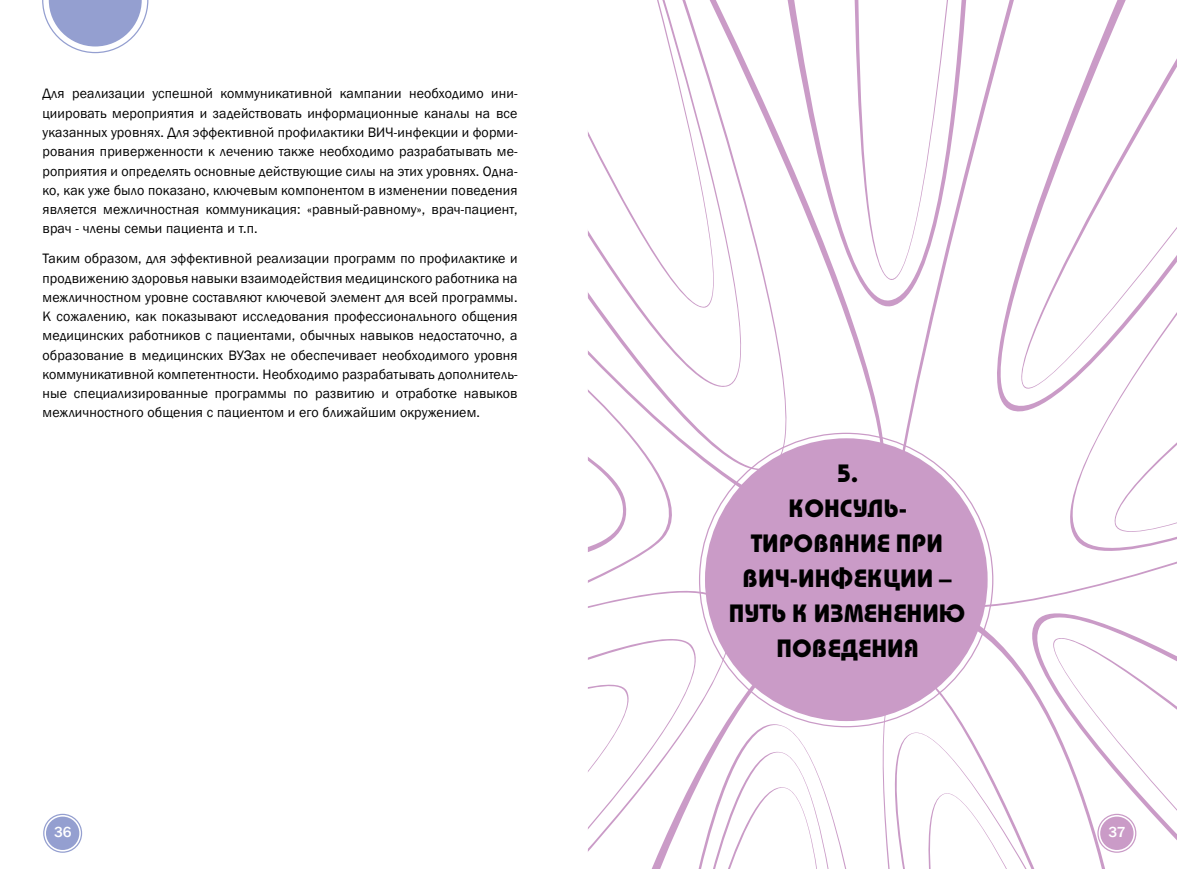
<style>
.page{position:relative;width:1177px;height:869px;background:#fff}
.page>*{position:absolute;margin:0;border:0;box-sizing:border-box;transform-origin:0 0}
.t1{font:700 25px/35px "Bauhaus C";color:#000;text-align:center}
.t2{font:500 15px "Franklin Gothic";color:#fff}
.t3{font:14px/19.2px "Franklin Gothic";letter-spacing:.01em;color:#000;text-align:justify}
</style>
<div class="page">
<svg style="left:42px;top:0;width:106px;height:53px"></svg>
<div style="left:46px;top:816px;width:33px;height:33px;background:#949fd0;border-radius:50%"></div>
<div style="left:43px;top:813px;width:39px;height:39px;border:1px solid #949fd0;border-radius:50%"></div>
<div style="left:765px;top:434px;width:101px;height:259px;background:#ca9bc7"></div>
<svg style="left:588px;top:834px;width:74px;height:34px"></svg>
<svg style="left:765px;top:319px;width:83px;height:194px"></svg>
<svg style="left:765px;top:319px;width:30px;height:93px"></svg>
<svg style="left:699px;top:693px;width:288px;height:175px"></svg>
<svg style="left:588px;top:0;width:177px;height:834px"></svg>
<svg style="left:866px;top:79px;width:310px;height:644px"></svg>
<svg style="left:989px;top:0;width:187px;height:427px"></svg>
<svg style="left:755px;top:0;width:227px;height:319px"></svg>
<svg style="left:840px;top:0;width:138px;height:301px"></svg>
<svg style="left:987px;top:555px;width:189px;height:313px"></svg>
<svg style="left:1010px;top:612px;width:166px;height:256px"></svg>
<svg style="left:588px;top:266px;width:67px;height:366px"></svg>
<p class="t3" style="left:43px;top:84px;width:476px">Для реализации успешной коммуникативной кампании необходимо ини&shy;циировать мероприятия и задействовать информационные каналы на все указанных уровнях. Для эффективной профилактики ВИЧ-инфекции и форми&shy;рования приверженности к лечению также необходимо разрабатывать ме&shy;роприятия и определять основные действующие силы на этих уровнях. Одна&shy;ко, как уже было показано, ключевым компонентом в изменении поведения является межличностная коммуникация: «равный-равному», врач-пациент, врач - члены семьи пациента и т.п.</p>
<p class="t3" style="left:43px;top:249px;width:476px">Таким образом, для эффективной реализации программ по профилактике и продвижению здоровья навыки взаимодействия медицинского работника на межличностном уровне составляют ключевой элемент для всей программы.<br>К сожалению, как показывают исследования профессионального общения медицинских работников с пациентами, обычных навыков недостаточно, а образование в медицинских ВУЗах не обеспечивает необходимого уровня коммуникативной компетентности. Необходимо разрабатывать дополнитель&shy;ные специализированные программы по развитию и отработке навыков межличностного общения с пациентом и его ближайшим окружением.</p>
<h1 class="t1" style="left:728px;top:455px;width:238px">5.<br>КОНСУЛЬ-<br>ТИРОВАНИЕ ПРИ<br>ВИЧ-ИНФЕКЦИИ –<br>ПУТЬ К ИЗМЕНЕНИЮ<br>ПОВЕДЕНИЯ</h1>
<p class="t2" style="left:54px;top:822px;width:10px">36</p>
<p class="t2" style="left:1108px;top:822px;width:10px">37</p>
</div>
